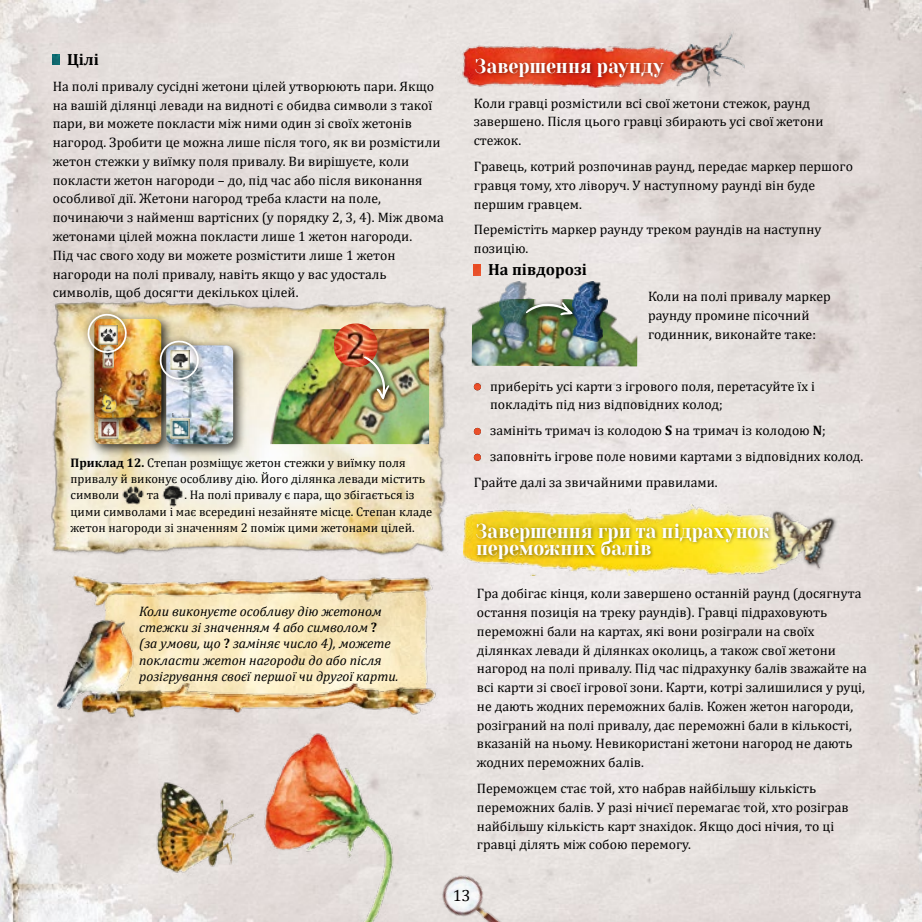
<style>
.page{position:relative;width:922px;height:922px;background:#fff}
.page>*{position:absolute;margin:0;border:0;box-sizing:border-box;transform-origin:0 0}
.t1{font:20px/17.5px "Yeseva One";letter-spacing:.005em;color:#fff;scale:.9 1}
.t2{font:700 16.25px "Cambria";color:#000}
.t3{font:16.25px "Cambria";color:#000}
.t4{font:13.75px/18.8px "Cambria";color:#000}
.t5{font:italic 13.75px/16.2px "Cambria";color:#000}
.t6{font:12.5px/16.2px "Cambria";color:#000}
.s1{font-weight:700}
.s2{font-weight:700;font-style:normal}
</style>
<div class="page">
<img style="left:0;top:0;width:921px;height:921px">
<img style="left:423px;top:858px;width:110px;height:63px">
<img style="left:30px;top:278px;width:445px;height:286px">
<svg style="left:53px;top:54px;width:7px;height:11px"></svg>
<svg style="left:473px;top:265px;width:8px;height:10px"></svg>
<svg style="left:473px;top:383px;width:8px;height:7px"></svg>
<svg style="left:473px;top:428px;width:8px;height:7px"></svg>
<svg style="left:473px;top:453px;width:8px;height:7px"></svg>
<img style="left:455px;top:44px;width:326px;height:43px">
<div style="left:473px;top:57px;width:195px;height:23px;background:#000;opacity:.4"></div>
<img style="left:122px;top:483px;width:22px;height:21px">
<img style="left:162px;top:482px;width:22px;height:24px">
<img style="left:463px;top:504px;width:294px;height:71px">
<div style="left:474px;top:522px;width:299px;height:40px;background:#000;opacity:.4"></div>
<img style="left:471px;top:299px;width:166px;height:67px">
<img style="left:499px;top:281px;width:35px;height:61px">
<img style="left:572px;top:281px;width:35px;height:60px">
<svg style="left:523px;top:299px;width:56px;height:24px"></svg>
<svg style="left:525px;top:302px;width:47px;height:13px"></svg>
<img style="left:266px;top:329px;width:163px;height:115px">
<div style="left:89px;top:340px;width:85px;height:116px;background:#000;opacity:.75"></div>
<img style="left:94px;top:430px;width:67px;height:14px">
<div style="left:99px;top:419px;width:19px;height:20px;background:#000;opacity:.5"></div>
<img style="left:100px;top:430px;width:18px;height:8px">
<div style="left:89px;top:313px;width:85px;height:117px;background:#000;opacity:.75"></div>
<img style="left:94px;top:386px;width:67px;height:31px">
<img style="left:97px;top:392px;width:22px;height:25px">
<img style="left:104px;top:386px;width:10px;height:3px">
<div style="left:97px;top:385px;width:7px;height:10px;background:#12330b;opacity:.7"></div>
<div style="left:161px;top:340px;width:85px;height:116px;background:#000;opacity:.75"></div>
<img style="left:166px;top:345px;width:67px;height:99px">
<div style="left:171px;top:419px;width:19px;height:19px;background:#000;opacity:.5"></div>
<img style="left:171px;top:419px;width:18px;height:18px">
<div style="left:81px;top:307px;width:125px;height:79px;background:#000;opacity:.75"></div>
<img style="left:87px;top:313px;width:41px;height:54px">
<svg style="left:159px;top:340px;width:41px;height:40px;background:#adaea7"></svg>
<img style="left:77px;top:776px;width:170px;height:110px">
<img style="left:658px;top:24px;width:86px;height:65px">
<img style="left:757px;top:500px;width:86px;height:85px">
<img style="left:247px;top:733px;width:172px;height:188px">
<img style="left:69px;top:572px;width:364px;height:22px">
<img style="left:58px;top:594px;width:392px;height:126px">
<img style="left:334px;top:323px;width:43px;height:44px">
<svg style="left:361px;top:353px;width:35px;height:54px"></svg>
<svg style="left:363px;top:356px;width:26px;height:43px"></svg>
<p class="t2" style="left:67px;top:48px;width:33px">Цілі</p>
<p class="t4" style="left:53px;top:77px;width:392px">На полі привалу сусідні жетони цілей утворюють пари. Якщо на вашій ділянці левади на видноті є обидва символи з такої пари, ви можете покласти між ними один зі своїх жетонів нагород. Зробити це можна лише після того, як ви розмістили жетон стежки у виїмку поля привалу. Ви вирішуєте, коли покласти жетон нагороди – до, під час або після виконання особливої дії. Жетони нагород треба класти на поле, починаючи з найменш вартісних (у порядку 2, 3, 4). Між двома жетонами цілей можна покласти лише 1 жетон нагороди.<br>Під час свого ходу ви можете розмістити лише 1 жетон нагороди на полі привалу, навіть якщо у вас удосталь символів, щоб досягти декількох цілей.</p>
<p class="t6" style="left:70px;top:454px;width:356px"><span class="s1">Приклад 12.</span> Степан розміщує жетон стежки у виїмку поля привалу й виконує особливу дію. Його ділянка левади містить символи</p>
<p class="t6" style="left:70px;top:487px;width:363px;text-indent:114px">. На полі привалу є пара, що збігається із цими символами і має всередині незайняте місце. Степан кладе жетон нагороди зі значенням 2 поміж цими жетонами цілей.</p>
<p class="t6" style="left:147px;top:487px;width:14px">та</p>
<p class="t5" style="left:139px;top:602px;width:261px">Коли виконуєте особливу дію жетоном стежки зі значенням 4 або символом <span class="s2">? </span>(за умови, що <span class="s2">?</span> заміняє число 4), можете покласти жетон нагороди до або після розігрування своєї першої чи другої карти.</p>
<h1 class="t1" style="left:475px;top:56px;width:211px">Завершення раунду</h1>
<p class="t4" style="left:473px;top:93px;width:351px">Коли гравці розмістили всі свої жетони стежок, раунд завершено. Після цього гравці збирають усі свої жетони стежок.</p>
<p class="t4" style="left:473px;top:157px;width:380px">Гравець, котрий розпочинав раунд, передає маркер першого гравця тому, хто ліворуч. У наступному раунді він буде першим гравцем.</p>
<p class="t4" style="left:473px;top:220px;width:349px">Перемістіть маркер раунду треком раундів на наступну позицію.</p>
<p class="t2" style="left:488px;top:258px;width:100px">На півдорозі</p>
<p class="t4" style="left:648px;top:287px;width:184px">Коли на полі привалу маркер раунду промине пісочний годинник, виконайте таке:</p>
<p class="t4" style="left:490px;top:376px;width:326px">приберіть усі карти з ігрового поля, перетасуйте їх і покладіть під низ відповідних колод;</p>
<p class="t4" style="left:490px;top:421px;width:337px">замініть тримач із колодою <span class="s1">S</span> на тримач із колодою <span class="s1">N</span>;</p>
<p class="t4" style="left:490px;top:447px;width:374px">заповніть ігрове поле новими картами з відповідних колод.</p>
<p class="t4" style="left:473px;top:472px;width:245px">Грайте далі за звичайними правилами.</p>
<h1 class="t1" style="left:476px;top:521px;width:327px">Завершення гри та підрахунок переможних балів</h1>
<p class="t4" style="left:477px;top:584px;width:391px">Гра добігає кінця, коли завершено останній раунд (досягнута остання позиція на треку раундів). Гравці підраховують переможні бали на картах, які вони розіграли на своїх ділянках левади й ділянках околиць, а також свої жетони нагород на полі привалу. Під час підрахунку балів зважайте на всі карти зі своєї ігрової зони. Карти, котрі залишилися у руці, не дають жодних переможних балів. Кожен жетон нагороди, розіграний на полі привалу, дає переможні бали в кількості, вказаній на ньому. Невикористані жетони нагород не дають жодних переможних балів.</p>
<p class="t4" style="left:477px;top:778px;width:373px">Переможцем стає той, хто набрав найбільшу кількість переможних балів. У разі нічиєї перемагає той, хто розіграв найбільшу кількість карт знахідок. Якщо досі нічия, то ці гравці ділять між собою перемогу.</p>
<p class="t3" style="left:452px;top:885px;width:19px">13</p>
</div>
